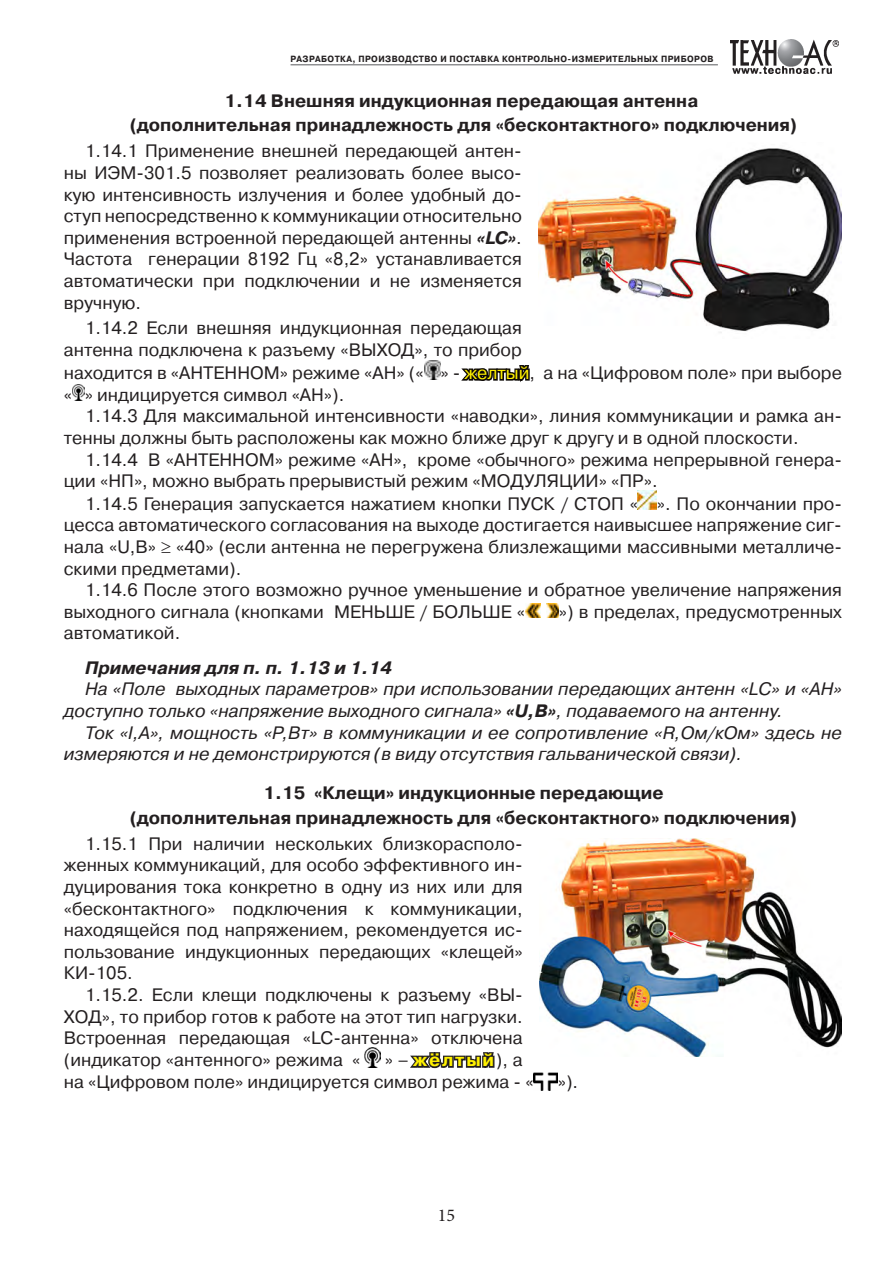
<style>
.page{position:relative;width:893px;height:1263px;background:#fff}
.page>*{position:absolute;margin:0;border:0;box-sizing:border-box;transform-origin:0 0}
.t1{font:18px/21.6px "Pragmatica C";color:#231f20}
.t2{font:italic 18px/21.6px "Pragmatica C";color:#231f20}
.t3{font:700 18px "Pragmatica C";color:#231f20}
.t4{font:italic 700 18px "Pragmatica C";color:#231f20}
.t5{font:18px "Minion Pro";color:#231f20}
.t6{font:700 9px "Pragmatica C";letter-spacing:.05em;color:#231f20;scale:.93 1}
.s1{font-weight:700;font-style:italic}
.s2{color:#fff101}
.s3{font-weight:700}
.s4{font-weight:700;color:#fff101}
</style>
<div class="page">
<img style="left:731px;top:40px;width:107px;height:33px">
<hr style="left:291px;top:64px;width:427px;height:1px;background:#6c6d70">
<img style="left:425px;top:360px;width:15px;height:19px">
<svg style="left:461px;top:365px;width:69px;height:17px"></svg>
<img style="left:72px;top:385px;width:13px;height:16px">
<img style="left:638px;top:491px;width:19px;height:19px">
<img style="left:526px;top:603px;width:14px;height:15px">
<img style="left:546px;top:603px;width:13px;height:15px">
<img style="left:364px;top:1048px;width:17px;height:19px">
<svg style="left:410px;top:1052px;width:85px;height:17px"></svg>
<img style="left:534px;top:1073px;width:24px;height:17px">
<img style="left:539px;top:148px;width:302px;height:185px">
<img style="left:540px;top:838px;width:302px;height:219px">
<p class="t6" style="left:291px;top:54px;width:456px">РАЗРАБОТКА, ПРОИЗВОДСТВО И ПОСТАВКА КОНТРОЛЬНО-ИЗМЕРИТЕЛЬНЫХ ПРИБОРОВ</p>
<p class="t3" style="left:224px;top:91px;width:475px">1.14 Внешняя индукционная передающая антенна</p>
<p class="t3" style="left:130px;top:115px;width:669px">(дополнительная принадлежность для «бесконтактного» подключения)</p>
<p class="t1" style="left:64px;top:140px;width:460px;text-align:justify;text-indent:21px">1.14.1 Применение внешней передающей антен&shy;ны ИЭМ-301.5 позволяет реализовать более высо&shy;кую интенсивность излучения и более удобный до&shy;ступ непосредственно к коммуникации относительно применения встроенной передающей антенны <span class="s1">«LC»</span>.<br>Частота генерации 8192 Гц «8,2» устанавливается автоматически при подключении и не изменяется вручную.</p>
<p class="t1" style="left:64px;top:317px;width:780px;line-height:22px;text-indent:21px">1.14.2 Если внешняя индукционная передающая<br>антенна подключена к разъему «ВЫХОД», то прибор<br>находится в «АНТЕННОМ» режиме «АН» (« » - <span class="s2">желтый</span>, а на «Цифровом поле» при выборе « » индицируется символ «АН»).</p>
<p class="t1" style="left:64px;top:405px;width:780px;text-indent:21px">1.14.3 Для максимальной интенсивности «наводки», линия коммуникации и рамка ан&shy;тенны должны быть расположены как можно ближе друг к другу и в одной плоскости.</p>
<p class="t1" style="left:64px;top:449px;width:780px;text-indent:21px">1.14.4 В «АНТЕННОМ» режиме «АН», кроме «обычного» режима непрерывной генера&shy;ции «НП», можно выбрать прерывистый режим «МОДУЛЯЦИИ» «ПР».</p>
<p class="t1" style="left:64px;top:493px;width:780px;text-align:justify;text-indent:21px">1.14.5 Генерация запускается нажатием кнопки ПУСК / СТОП « ». По окончании про&shy;цесса автоматического согласования на выходе достигается наивысшее напряжение сиг&shy;нала «U,В» ≥ «40» (если антенна не перегружена близлежащими массивными металличе&shy;скими предметами).</p>
<p class="t1" style="left:64px;top:579px;width:780px;text-indent:21px">1.14.6 После этого возможно ручное уменьшение и обратное увеличение напряжения выходного сигнала (кнопками МЕНЬШЕ / БОЛЬШЕ «</p>
<p class="t1" style="left:559px;top:601px;width:285px">») в пределах, предусмотренных</p>
<p class="t1" style="left:64px;top:622px;width:118px">автоматикой.</p>
<p class="t4" style="left:85px;top:657px;width:309px">Примечания для п. п. 1.13 и 1.14</p>
<p class="t2" style="left:64px;top:678px;width:780px;text-indent:21px">На «Поле выходных параметров» при использовании передающих антенн «LC» и «АН» доступно только «напряжение выходного сигнала» <span class="s3">«U,В»</span>, подаваемого на антенну.</p>
<p class="t2" style="left:64px;top:722px;width:780px;text-indent:21px">Ток «I,А», мощность «Р,Вт» в коммуникации и ее сопротивление «R,Ом/кОм» здесь не измеряются и не демонстрируются (в виду отсутствия гальванической связи).</p>
<p class="t3" style="left:263px;top:782px;width:402px">1.15 «Клещи» индукционные передающие</p>
<p class="t3" style="left:130px;top:808px;width:669px">(дополнительная принадлежность для «бесконтактного» подключения)</p>
<p class="t1" style="left:64px;top:833px;width:460px;text-align:justify;text-indent:21px">1.15.1 При наличии нескольких близкорасполо&shy;женных коммуникаций, для особо эффективного ин&shy;дуцирования тока конкретно в одну из них или для «бесконтактного» подключения к коммуникации, находящейся под напряжением, рекомендуется ис&shy;пользование индукционных передающих «клещей» КИ-105.</p>
<p class="t1" style="left:64px;top:984px;width:460px;text-align:justify;text-indent:21px">1.15.2. Если клещи подключены к разъему «ВЫ-ХОД», то прибор готов к работе на этот тип нагрузки.<br>Встроенная передающая «LC-антенна» отключена (индикатор «антенного» режима «</p>
<p class="t1" style="left:64px;top:1049px;width:471px;text-indent:321px">» – <span class="s4">жёлтый</span>), а на «Цифровом поле» индицируется символ режима - «</p>
<p class="t1" style="left:558px;top:1071px;width:22px">»).</p>
<p class="t5" style="left:438px;top:1203px;width:19px">15</p>
</div>
